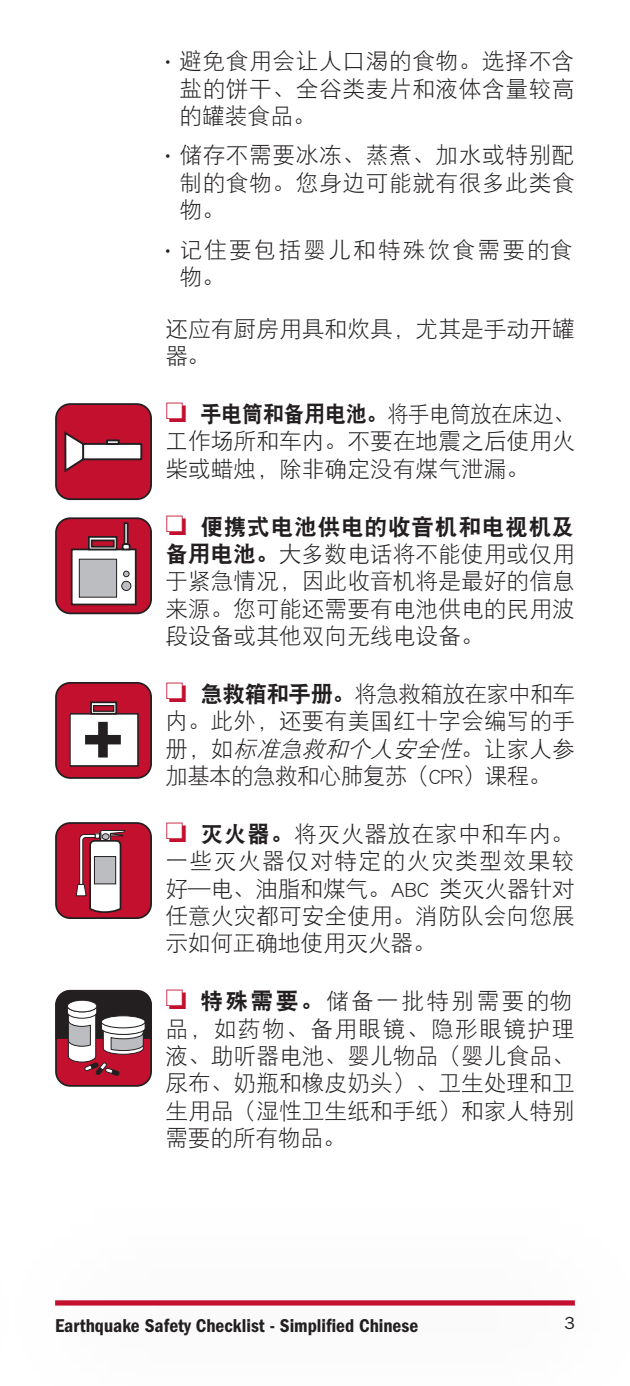
<style>
.page{position:relative;width:630px;height:1386px;background:#fff}
.page>*{position:absolute;margin:0;border:0;box-sizing:border-box;transform-origin:0 0}
.t1{font:22.75px/27.3px "DFP Hei W3";color:#231f20;text-align:justify}
.t2{font:22.75px/27.3px "DFP Hei W3";letter-spacing:.09em;color:#231f20}
.t3{font:22.75px "DFP Hei W9";letter-spacing:-.02em;color:#231f20;scale:.93 1}
.t4{font:22.75px "DFP Hei W9";letter-spacing:.03em;color:#231f20}
.t5{font:19.25px "ITC Franklin Gothic Std Dm Cd";color:#231f20}
.t6{font:17.5px "ITC Franklin Gothic Std";color:#231f20}
.s1{font-family:"ITC Franklin Gothic Std";font-size:20.3px}
.s2{color:#c3102f}
.s3{font-family:"DFP Hei W3"}
.s4{font-family:"DFP Hei W9"}
.s5{font-style:italic}
</style>
<div class="page">
<div style="left:55px;top:1300px;width:520px;height:6px;background:#c3102f"></div>
<div style="left:56px;top:404px;width:95px;height:95px;background:#c3102f;border-radius:14px"></div>
<div style="left:55px;top:403px;width:97px;height:97px;border:2px solid #231f20;border-radius:14px"></div>
<div style="left:83px;top:444px;width:58px;height:15px;background:#fff"></div>
<div style="left:82px;top:443px;width:60px;height:17px;border:2px solid #231f20"></div>
<svg style="left:64px;top:431px;width:22px;height:42px"></svg>
<div style="left:106px;top:439px;width:14px;height:6px;border:2px solid #231f20"></div>
<div style="left:56px;top:518px;width:95px;height:95px;background:#c3102f;border-radius:14px"></div>
<div style="left:55px;top:517px;width:97px;height:97px;border:2px solid #231f20;border-radius:14px"></div>
<div style="left:72px;top:549px;width:64px;height:55px;background:#fff"></div>
<div style="left:71px;top:549px;width:66px;height:56px;border:2px solid #231f20"></div>
<div style="left:89px;top:537px;width:28px;height:12px;background:#a2a1a1"></div>
<div style="left:88px;top:536px;width:29px;height:14px;border:2px solid #231f20"></div>
<div style="left:79px;top:559px;width:38px;height:38px;background:#bcbdc0"></div>
<div style="left:79px;top:559px;width:38px;height:39px;border:1px solid #231f20"></div>
<div style="left:92px;top:540px;width:22px;height:7px;background:#c3102f"></div>
<div style="left:91px;top:540px;width:24px;height:8px;border:2px solid #231f20"></div>
<svg style="left:121px;top:542px;width:11px;height:9px"></svg>
<div style="left:122px;top:581px;width:9px;height:10px;background:#bcbdc0;border-radius:50%"></div>
<div style="left:121px;top:581px;width:10px;height:10px;border:1px solid #231f20;border-radius:50%"></div>
<div style="left:123px;top:571px;width:7px;height:6px;border:1px solid #231f20;border-radius:50%"></div>
<div style="left:124px;top:522px;width:5px;height:23px;border:2px solid #231f20"></div>
<div style="left:56px;top:683px;width:95px;height:95px;background:#c3102f;border-radius:14px"></div>
<div style="left:55px;top:682px;width:97px;height:97px;border:2px solid #231f20;border-radius:14px"></div>
<div style="left:70px;top:714px;width:68px;height:52px;background:#fff"></div>
<div style="left:69px;top:713px;width:70px;height:54px;border:2px solid #231f20"></div>
<div style="left:91px;top:702px;width:25px;height:12px;background:#fff"></div>
<div style="left:90px;top:701px;width:27px;height:14px;border:2px solid #231f20"></div>
<div style="left:94px;top:706px;width:20px;height:5px;background:#c3102f"></div>
<div style="left:93px;top:705px;width:21px;height:7px;border:1px solid #231f20"></div>
<svg style="left:85px;top:722px;width:36px;height:36px"></svg>
<div style="left:56px;top:823px;width:95px;height:95px;background:#c3102f;border-radius:14px"></div>
<div style="left:55px;top:822px;width:97px;height:97px;border:2px solid #231f20;border-radius:14px"></div>
<svg style="left:75px;top:830px;width:51px;height:83px"></svg>
<div style="left:56px;top:991px;width:95px;height:95px;background:#c3102f;border-radius:14px"></div>
<div style="left:55px;top:990px;width:97px;height:97px;border:2px solid #231f20;border-radius:14px"></div>
<svg style="left:55px;top:990px;width:97px;height:86px"></svg>
<p class="t1" style="left:179px;top:47px;width:397px;text-indent:-18px"><span class="s1">•</span> 避免食用会让人口渴的食物。选择不含盐的饼干、全谷类麦片和液体含量较高的罐装食品。</p>
<p class="t1" style="left:179px;top:142px;width:397px;text-indent:-18px"><span class="s1">•</span> 储存不需要冰冻、蒸煮、加水或特别配制的食物。您身边可能就有很多此类食物。</p>
<p class="t2" style="left:179px;top:236px;width:395px;text-indent:-18px"><span class="s1">•</span> 记住要包括婴儿和特殊饮食需要的食物。</p>
<p class="t1" style="left:165px;top:315px;width:411px">还应有厨房用具和炊具，尤其是手动开罐器。</p>
<p class="t3" style="left:165px;top:402px;width:442px"><span class="s2">❏</span> 手电筒和备用电池。<span class="s3">将手电筒放在床边、</span></p>
<p class="t1" style="left:165px;top:427px;width:411px">工作场所和车内。不要在地震之后使用火柴或蜡烛，除非确定没有煤气泄漏。</p>
<p class="t4" style="left:165px;top:515px;width:410px"><span class="s2">❏</span> 便携式电池供电的收音机和电视机及</p>
<p class="t1" style="left:165px;top:540px;width:411px"><span class="s4">备用电池。</span>大多数电话将不能使用或仅用于紧急情况，因此收音机将是最好的信息来源。您可能还需要有电池供电的民用波段设备或其他双向无线电设备。</p>
<p class="t1" style="left:165px;top:680px;width:411px"><span class="s2">❏</span> <span class="s4">急救箱和手册。</span>将急救箱放在家中和车内。此外，还要有美国红十字会编写的手册，如<span class="s5">标准急救和个人安全性</span>。让家人参加基本的急救和心肺复苏（CPR）课程。</p>
<p class="t1" style="left:165px;top:820px;width:411px"><span class="s2">❏</span> <span class="s4">灭火器。</span>将灭火器放在家中和车内。一些灭火器仅对特定的火灾类型效果较好—电、油脂和煤气。ABC 类灭火器针对任意火灾都可安全使用。消防队会向您展示如何正确地使用灭火器。</p>
<p class="t1" style="left:165px;top:987px;width:411px"><span class="s2">❏</span> <span class="s4">特殊需要。</span>储备一批特别需要的物品，如药物、备用眼镜、隐形眼镜护理液、助听器电池、婴儿物品（婴儿食品、尿布、奶瓶和橡皮奶头）、卫生处理和卫生用品（湿性卫生纸和手纸）和家人特别需要的所有物品。</p>
<p class="t5" style="left:55px;top:1314px;width:365px">Earthquake Safety Checklist - Simplified Chinese</p>
<p class="t6" style="left:564px;top:1313px;width:12px">3</p>
</div>
